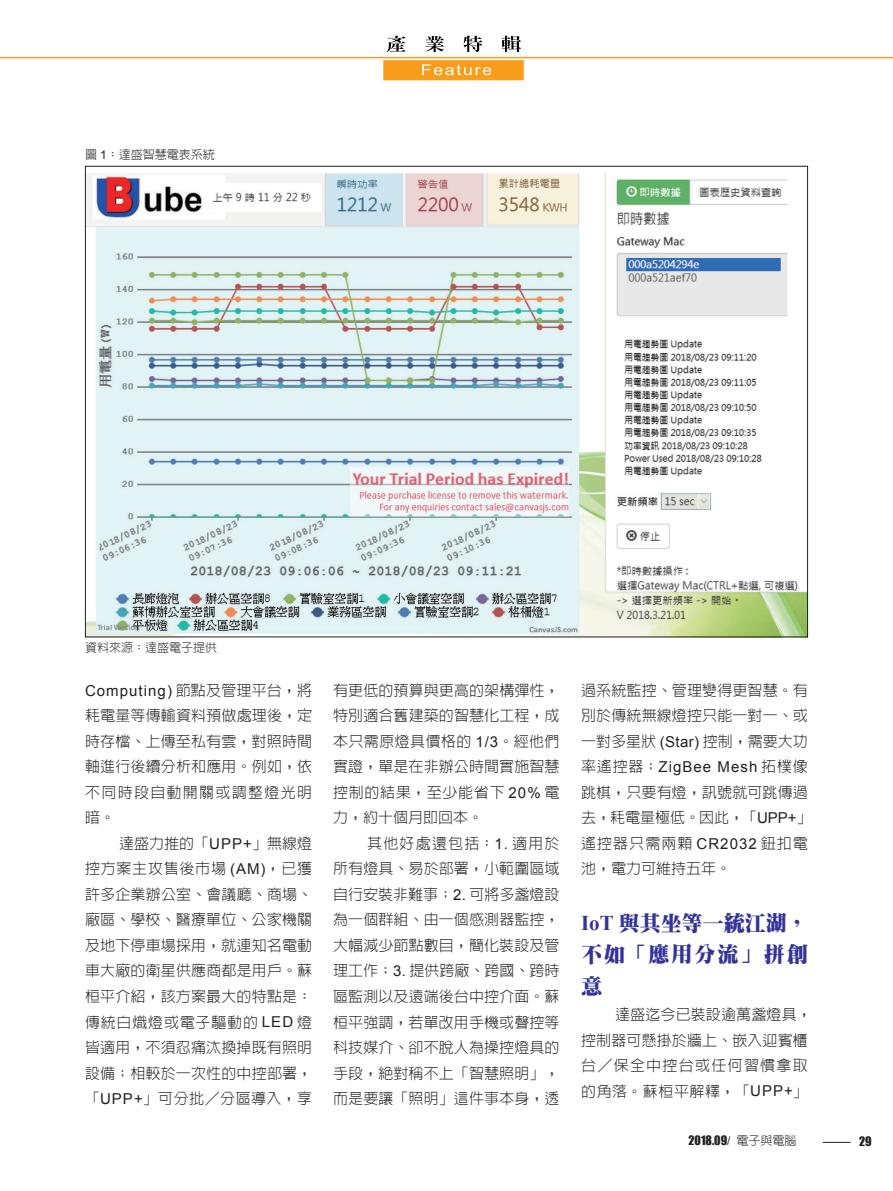
<style>
.page{position:relative;width:893px;height:1191px;background:#fff}
.page>*{position:absolute;margin:0;border:0;box-sizing:border-box;transform-origin:0 0}
._1級標題{font:900 21px/31.5px "Inn Ming";color:#339;text-align:justify}
.說明文字{font:300 15px/25.5px "Lin Gothic";letter-spacing:.01em;color:#231f20;text-align:justify}
.圖說{font:300 12px "Lin Gothic";color:#231f20}
.重點提示{font:12px "Impact";color:#231f20}
.s1{font-family:"Arial";font-weight:400}
.s2{font-family:"Times New Roman";font-weight:700}
.s3{font-family:"Arial"}
.s4{font-family:"New Gothic";font-weight:300}
</style>
<div class="page">
<img style="left:19px;top:35px;width:874px;height:46px">
<img style="left:422px;top:64px;width:69px;height:11px">
<img style="left:388px;top:36px;width:122px;height:16px">
<svg style="left:823px;top:1142px;width:28px;height:1px"></svg>
<img style="left:0;top:56px;width:19px;height:3px">
<img style="left:87px;top:173px;width:719px;height:462px">
<p class="圖說" style="left:85px;top:149px;width:131px">圖 <span class="s1">1</span>：達盛智慧電表系統</p>
<p class="圖說" style="left:85px;top:641px;width:133px">資料來源：達盛電子提供</p>
<p class="說明文字" style="left:85px;top:677px;width:229px"><span class="s1">Computing)</span> 節點及管理平台，將耗電量等傳輸資料預做處理後，定時存檔、上傳至私有雲，對照時間軸進行後續分析和應用。例如，依不同時段自動開關或調整燈光明暗。</p>
<p class="說明文字" style="left:85px;top:830px;width:229px;text-indent:34px">達盛力推的「<span class="s1">UPP+</span>」無線燈控方案主攻售後市場 <span class="s1">(AM)</span>，已獲許多企業辦公室、會議廳、商場、廠區、學校、醫療單位、公家機關及地下停車場採用，就連知名電動車大廠的衛星供應商都是用戶。蘇桓平介紹，該方案最大的特點是：傳統白熾燈或電子驅動的 <span class="s1">LED</span> 燈皆適用，不須忍痛汰換掉既有照明設備；相較於一次性的中控部署，「<span class="s1">UPP+</span>」可分批／分區導入，享</p>
<p class="說明文字" style="left:333px;top:677px;width:228px">有更低的預算與更高的架構彈性，特別適合舊建築的智慧化工程，成本只需原燈具價格的 <span class="s1">1/3</span>。經他們實證，單是在非辦公時間實施智慧控制的結果，至少能省下 <span class="s1">20%</span> 電力，約十個月即回本。</p>
<p class="說明文字" style="left:333px;top:830px;width:228px;text-indent:34px">其他好處還包括：<span class="s1">1.</span> 適用於所有燈具、易於部署，小範圍區域自行安裝非難事；<span class="s1">2.</span> 可將多盞燈設為一個群組、由一個感測器監控，大幅減少節點數目，簡化裝設及管理工作；<span class="s1">3.</span> 提供跨廠、跨國、跨時區監測以及遠端後台中控介面。蘇桓平強調，若單改用手機或聲控等科技媒介、卻不脫人為操控燈具的手段，絕對稱不上「智慧照明」，而是要讓「照明」這件事本身，透</p>
<p class="說明文字" style="left:581px;top:677px;width:232px;text-align:left">過系統監控、管理變得更智慧。有別於傳統無線燈控只能一對一、或一對多星狀 <span class="s1">(Star)</span> 控制，需要大功率遙控器；<span class="s1">ZigBee Mesh</span> 拓樸像跳棋，只要有燈，訊號就可跳傳過去，耗電量極低。因此，「<span class="s1">UPP+</span>」遙控器只需兩顆 <span class="s1">CR2032</span> 鈕扣電池，電力可維持五年。</p>
<p class="_1級標題" style="left:581px;top:907px;width:228px"><span class="s2">IoT</span> 與其坐等一統江湖，不如「應用分流」拼創意</p>
<p class="說明文字" style="left:581px;top:1001px;width:232px;text-align:left;text-indent:34px">達盛迄今已裝設逾萬盞燈具，控制器可懸掛於牆上、嵌入迎賓櫃台／保全中控台或任何習慣拿取的角落。蘇桓平解釋，「<span class="s1">UPP+</span>」</p>
<p class="重點提示" style="left:689px;top:1131px;width:109px">2018.09<span class="s3">/</span> <span class="s4">電子與電腦</span></p>
<p class="重點提示" style="left:859px;top:1132px;width:14px">29</p>
</div>
